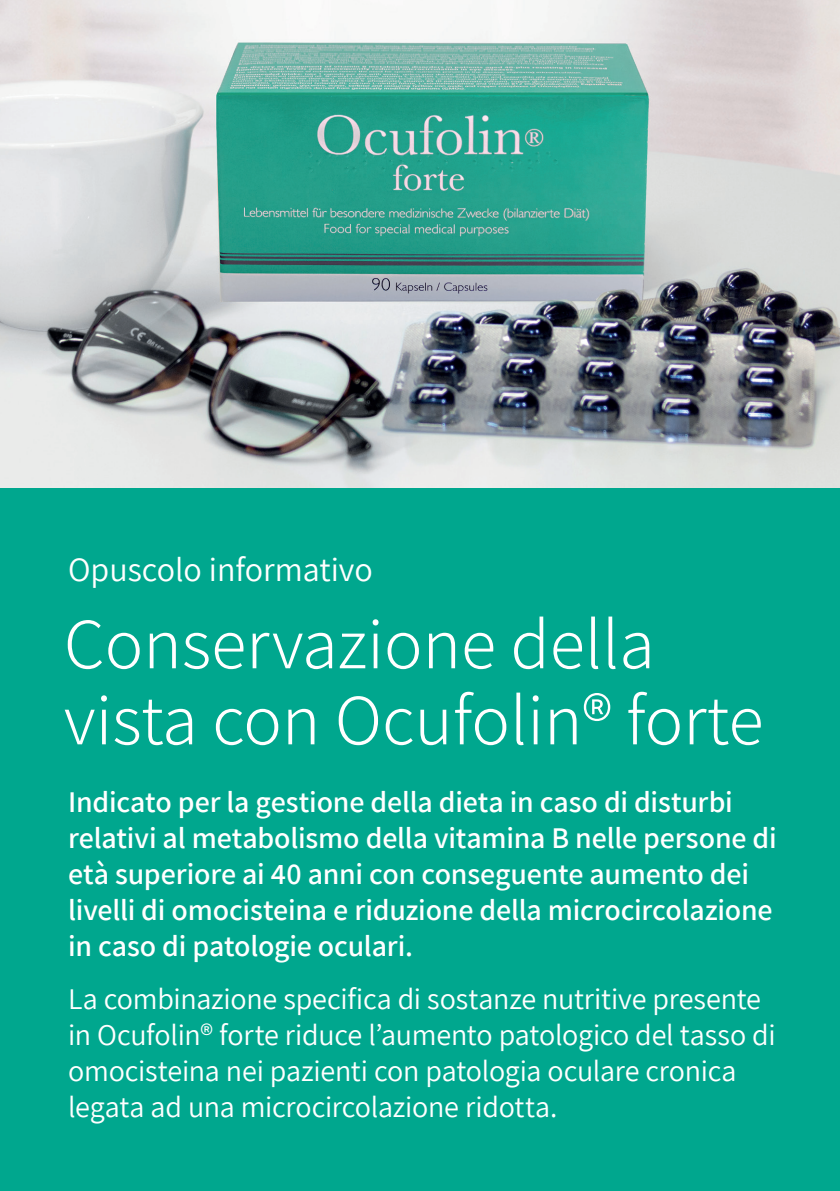
<style>
.page{position:relative;width:840px;height:1191px;background:#fff}
.page>*{position:absolute;margin:0;border:0;box-sizing:border-box;transform-origin:0 0}
.t1{font:300 72px/76px "Assistant";color:#fff}
.t2{font:34px "Assistant";color:#fff}
.t3{font:600 30px/36px "Assistant";letter-spacing:-.005em;color:#fff}
.t4{font:30px/36px "Assistant";letter-spacing:-.01em;color:#fff}
</style>
<div class="page">
<div style="left:0;top:473px;width:839px;height:718px;background:#00a78e"></div>
<img style="left:0;top:0;width:839px;height:488px">
<p class="t2" style="left:68px;top:546px;width:306px">Opuscolo informativo</p>
<h1 class="t1" style="left:64px;top:602px;width:700px">Conservazione della vista con Ocufolin® forte</h1>
<p class="t3" style="left:68px;top:783px;width:709px">Indicato per la gestione della dieta in caso di disturbi relativi al metabolismo della vitamina B nelle persone di età superiore ai 40 anni con conseguente aumento dei livelli di omocisteina e riduzione della microcircolazione in caso di patologie oculari.</p>
<p class="t4" style="left:68px;top:979px;width:708px">La combinazione specifica di sostanze nutritive presente in Ocufolin® forte riduce l’aumento patologico del tasso di omocisteina nei pazienti con patologia oculare cronica legata ad una microcircolazione ridotta.</p>
</div>
